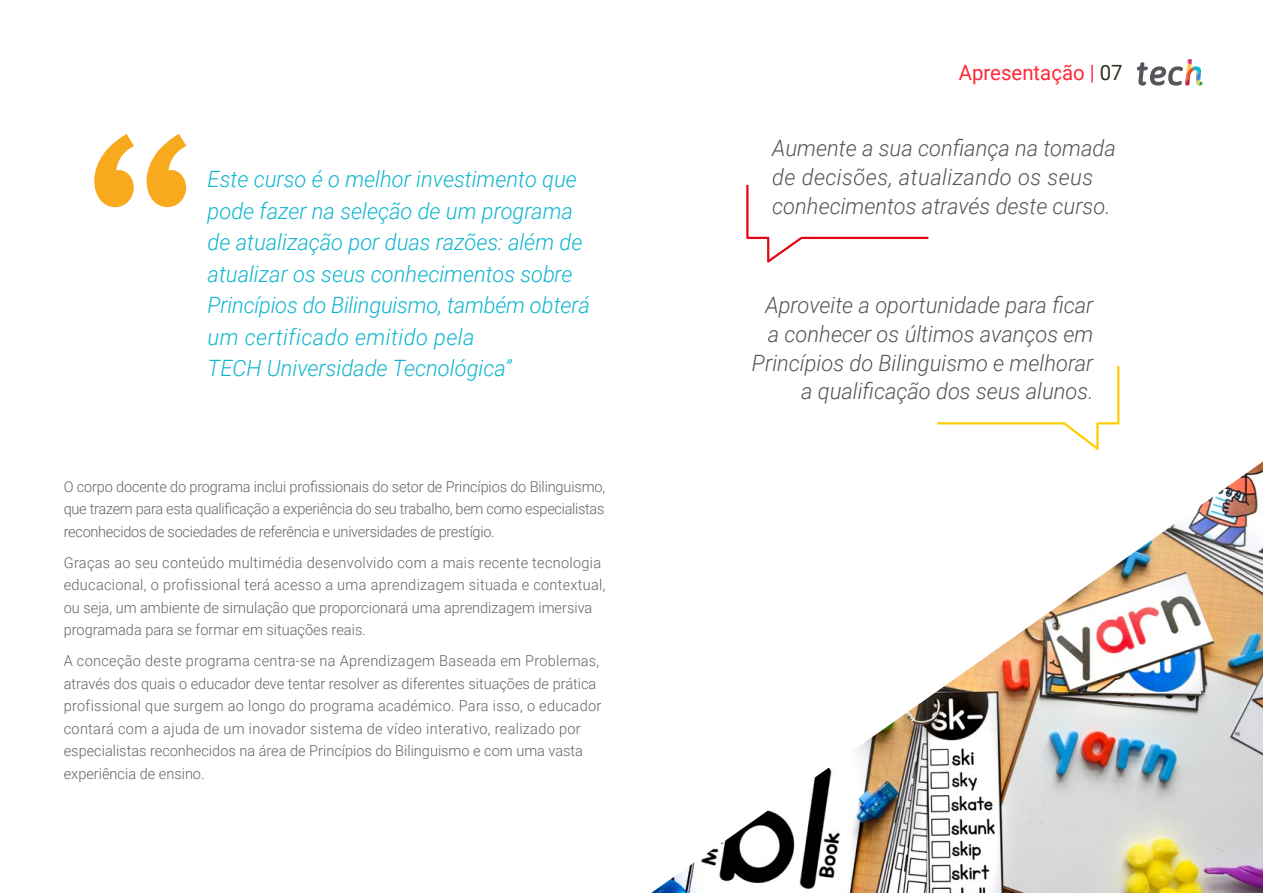
<style>
.page{position:relative;width:1263px;height:893px;background:#fff}
.page>*{position:absolute;margin:0;border:0;box-sizing:border-box;transform-origin:0 0}
.t1{font:italic 300 22.5px/31.5px "Roboto";color:#0fb6cf}
.t2{font:italic 300 22.5px/28.5px "Roboto";color:#52555b;text-align:right}
.t3{font:21px "Roboto";color:#ff293a}
.t4{font:300 15px/22.5px "Roboto";color:#61646a;text-align:justify}
.t5{font:300 15px/22.5px "Roboto";letter-spacing:.02em;color:#61646a}
.s1{color:#312e20}
</style>
<div class="page">
<svg style="left:94px;top:134px;width:92px;height:73px"></svg>
<img style="left:651px;top:461px;width:612px;height:432px">
<svg style="left:937px;top:366px;width:183px;height:84px"></svg>
<svg style="left:746px;top:184px;width:183px;height:79px"></svg>
<svg style="left:1137px;top:59px;width:65px;height:27px"></svg>
<p class="t1" style="left:208px;top:163px;width:384px">Este curso é o melhor investimento que pode fazer na seleção de um programa de atualização por duas razões: além de atualizar os seus conhecimentos sobre Princípios do Bilinguismo, também obterá um certificado emitido pela<br>TECH Universidade Tecnológica”</p>
<p class="t4" style="left:64px;top:475px;width:543px">O corpo docente do programa inclui profissionais do setor de Princípios do Bilinguismo, que trazem para esta qualificação a experiência do seu trabalho, bem como especialistas reconhecidos de sociedades de referência e universidades de prestígio.</p>
<p class="t5" style="left:64px;top:551px;width:543px">Graças ao seu conteúdo multimédia desenvolvido com a mais recente tecnologia educacional, o profissional terá acesso a uma aprendizagem situada e contextual, ou seja, um ambiente de simulação que proporcionará uma aprendizagem imersiva programada para se formar em situações reais.</p>
<p class="t4" style="left:64px;top:649px;width:539px;text-align:left">A conceção deste programa centra-se na Aprendizagem Baseada em Problemas, através dos quais o educador deve tentar resolver as diferentes situações de prática profissional que surgem ao longo do programa académico. Para isso, o educador contará com a ajuda de um inovador sistema de vídeo interativo, realizado por especialistas reconhecidos na área de Princípios do Bilinguismo e com uma vasta experiência de ensino.</p>
<h2 class="t3" style="left:959px;top:57px;width:165px">Apresentação | <span class="s1">07</span></h2>
<h1 class="t2" style="left:772px;top:133px;width:345px;text-align:left">Aumente a sua confiança na tomada de decisões, atualizando os seus conhecimentos através deste curso.</h1>
<h1 class="t2" style="left:752px;top:290px;width:343px">Aproveite a oportunidade para ficar a conhecer os últimos avanços em Princípios do Bilinguismo e melhorar a qualificação dos seus alunos.</h1>
</div>
